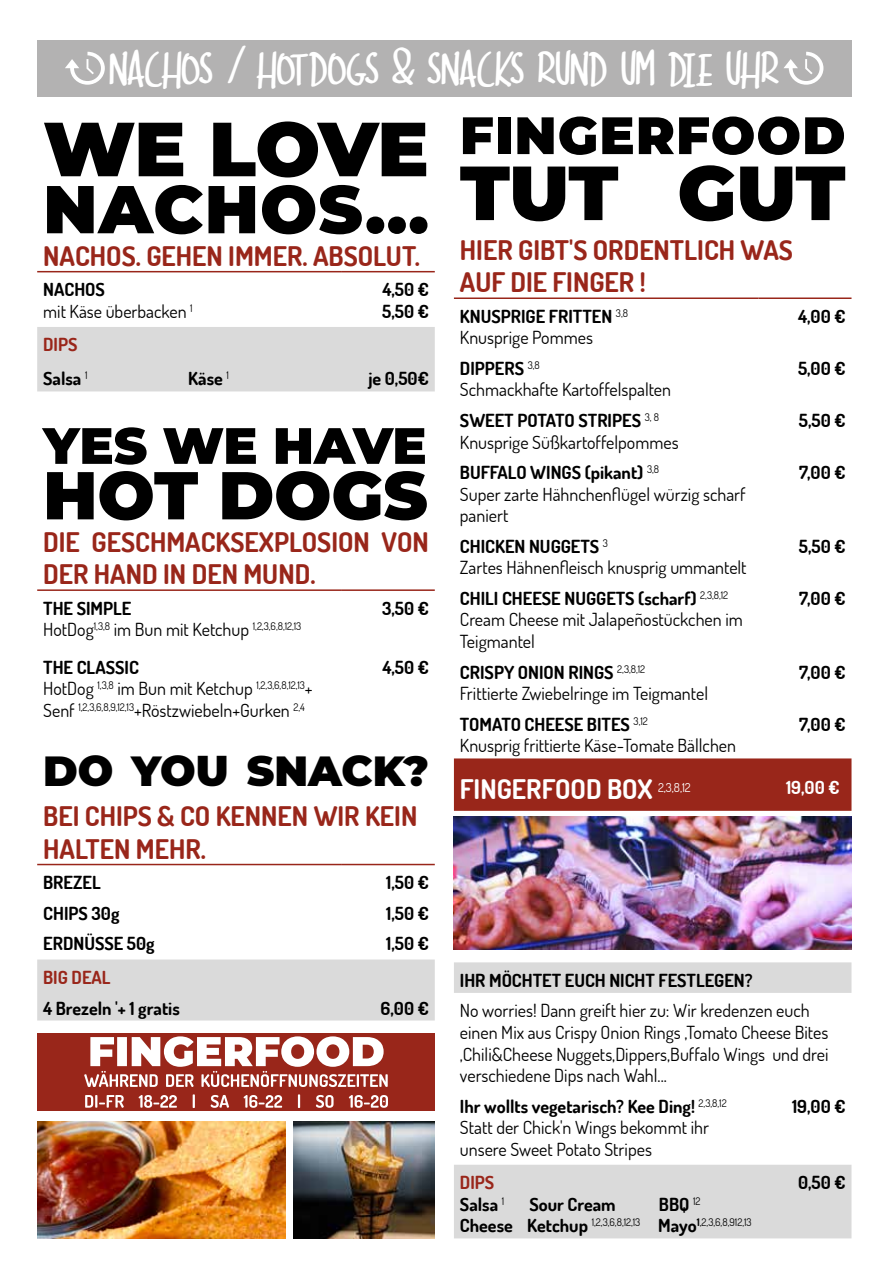
<style>
.page{position:relative;width:893px;height:1263px;background:#fff}
.page>*{position:absolute;margin:0;border:0;box-sizing:border-box;transform-origin:0 0}
.t1{font:900 76.5px "Montserrat";letter-spacing:-.01em;color:#000}
.t2{font:900 67.5px "Montserrat";letter-spacing:.005em;color:#000}
.t3{font:900 52.5px "Montserrat";letter-spacing:.02em;color:#000}
.t4{font:900 51px "Montserrat";letter-spacing:-.005em;color:#000}
.t5{font:900 42px "Montserrat";color:#000}
.t6{font:700 27px/32.4px "Dosis";color:#99261a}
.t7{font:700 27px "Dosis";color:#fff}
.t8{font:22.5px "Skinny Marker";letter-spacing:-.075em;color:#fff}
.t9{font:18px/21.6px "Dosis";color:#000}
.t10{font:700 18px/21.6px "Dosis";color:#000}
.t11{font:700 18px "Dosis";color:#99261a}
.t12{font:700 18px "Dosis";color:#fff}
.t13{font:10.5px "Dosis";color:#000}
.s1{font-weight:700}
.s2{color:#99261a}
.s3{font-weight:400}
.s4{font-weight:700;font-size:18px}
</style>
<div class="page">
<div style="left:454px;top:758px;width:397px;height:53px;background:#99261a"></div>
<svg style="left:454px;top:949px;width:397px;height:1px"></svg>
<svg style="left:454px;top:962px;width:397px;height:276px"></svg>
<hr style="left:454px;top:297px;width:305px;height:2px;background:#99261a">
<hr style="left:759px;top:297px;width:92px;height:2px;background:#99261a">
<div style="left:753px;top:769px;width:92px;height:31px;background:#99261a"></div>
<svg style="left:37px;top:327px;width:398px;height:693px"></svg>
<hr style="left:37px;top:271px;width:305px;height:1px;background:#99261a">
<hr style="left:342px;top:271px;width:93px;height:1px;background:#99261a">
<hr style="left:37px;top:589px;width:305px;height:2px;background:#99261a">
<hr style="left:342px;top:589px;width:93px;height:2px;background:#99261a">
<hr style="left:37px;top:864px;width:305px;height:1px;background:#99261a">
<hr style="left:342px;top:864px;width:93px;height:1px;background:#99261a">
<div style="left:37px;top:40px;width:814px;height:57px;background:#b3b2b2"></div>
<svg style="left:65px;top:52px;width:40px;height:33px"></svg>
<svg style="left:784px;top:52px;width:39px;height:33px"></svg>
<div style="left:37px;top:1033px;width:398px;height:78px;background:#99261a"></div>
<svg style="left:85px;top:1094px;width:303px;height:14px"></svg>
<svg style="left:84px;top:1036px;width:304px;height:51px"></svg>
<img style="left:37px;top:1121px;width:249px;height:117px">
<img style="left:293px;top:1121px;width:142px;height:117px">
<img style="left:454px;top:816px;width:397px;height:133px">
<p class="t8" style="left:109px;top:55px;width:673px">NACHOS / HOTDOGS &amp; SNACKS RUND UM DI E UHR</p>
<h1 class="t1" style="left:43px;top:92px;width:387px">WE LOVE</h1>
<h2 class="t2" style="left:43px;top:159px;width:387px">NACHOS...</h2>
<h3 class="t6" style="left:43px;top:239px;width:378px">NACHOS. GEHEN IMMER. ABSOLUT.</h3>
<p class="t9" style="left:43px;top:278px;width:151px"><span class="s1">NACHOS<br></span>mit Käse überbacken <sup>1</sup></p>
<p class="t10" style="left:382px;top:278px;width:48px">4,50 €<br>5,50 €</p>
<p class="t10" style="left:43px;top:327px;width:46px;line-height:34px"><span class="s2">DIPS<br></span>Salsa <sup>1</sup></p>
<p class="t10" style="left:188px;top:368px;width:42px">Käse <sup>1</sup></p>
<p class="t10" style="left:368px;top:368px;width:62px">je 0,50€</p>
<h3 class="t4" style="left:43px;top:407px;width:385px">YES WE HAVE</h3>
<h2 class="t2" style="left:43px;top:445px;width:386px">HOT DOGS</h2>
<h3 class="t6" style="left:43px;top:525px;width:387px">DIE GESCHMACKSEXPLOSION VON<br>DER HAND IN DEN MUND.</h3>
<p class="t9" style="left:43px;top:597px;width:260px"><span class="s1">THE SIMPLE<br></span>HotDog<sup>1,3,8</sup> im Bun mit Ketchup <sup>1,2,3,6,8,12,13</sup></p>
<p class="t10" style="left:382px;top:597px;width:48px">3,50 €</p>
<p class="t9" style="left:43px;top:656px;width:271px"><span class="s1">THE CLASSIC<br></span>HotDog <sup>1,3,8</sup> im Bun mit Ketchup <sup>1,2,3,6,8,12,13</sup>+<br>Senf <sup>1,2,3,6,8,9,12,13</sup>+Röstzwiebeln+Gurken <sup>2,4</sup></p>
<p class="t10" style="left:382px;top:656px;width:48px">4,50 €</p>
<h3 class="t5" style="left:43px;top:740px;width:387px">DO YOU SNACK?</h3>
<h3 class="t6" style="left:43px;top:799px;width:376px">BEI CHIPS &amp; CO KENNEN WIR KEIN<br>HALTEN MEHR.</h3>
<p class="t10" style="left:43px;top:871px;width:59px">BREZEL</p>
<p class="t10" style="left:386px;top:871px;width:44px">1,50 €</p>
<p class="t10" style="left:43px;top:902px;width:78px">CHIPS 30g</p>
<p class="t10" style="left:386px;top:902px;width:44px">1,50 €</p>
<p class="t10" style="left:43px;top:932px;width:113px">ERDNÜSSE 50g</p>
<p class="t10" style="left:386px;top:932px;width:44px">1,50 €</p>
<p class="t11" style="left:43px;top:966px;width:69px">BIG DEAL</p>
<p class="t10" style="left:43px;top:997px;width:138px">4 Brezeln '+ 1 gratis</p>
<p class="t10" style="left:381px;top:997px;width:50px">6,00 €</p>
<h3 class="t3" style="left:460px;top:96px;width:387px">FINGERFOOD</h3>
<h1 class="t1" style="left:460px;top:135px;width:387px">TUT GUT</h1>
<h3 class="t6" style="left:460px;top:233px;width:335px">HIER GIBT'S ORDENTLICH WAS<br>AUF DIE FINGER !</h3>
<p class="t10" style="left:460px;top:305px;width:170px">KNUSPRIGE FRITTEN <sup>3,8<br></sup><span class="s3">Knusprige Pommes</span></p>
<p class="t10" style="left:798px;top:305px;width:49px">4,00 €</p>
<p class="t9" style="left:460px;top:357px;width:213px"><span class="s1">DIPPERS</span> <sup>3,8<br></sup>Schmackhafte Kartoffelspalten</p>
<p class="t10" style="left:798px;top:357px;width:49px">5,00 €</p>
<p class="t9" style="left:460px;top:409px;width:220px"><span class="s1">SWEET POTATO STRIPES</span> <sup>3,</sup> <sup>8<br></sup>Knusprige Süßkartoffelpommes</p>
<p class="t10" style="left:799px;top:409px;width:48px">5,50 €</p>
<p class="t9" style="left:460px;top:461px;width:287px"><span class="s1">BUFFALO WINGS (pikant)</span> <sup>3,8<br></sup>Super zarte Hähnchenflügel würzig scharf paniert</p>
<p class="t10" style="left:799px;top:461px;width:48px">7,00 €</p>
<p class="t9" style="left:460px;top:535px;width:288px"><span class="s1">CHICKEN NUGGETS</span> <sup>3<br></sup>Zartes Hähnenfleisch knusprig ummantelt</p>
<p class="t10" style="left:799px;top:535px;width:48px">5,50 €</p>
<p class="t9" style="left:460px;top:587px;width:284px"><span class="s1">CHILI CHEESE NUGGETS (scharf)</span> <sup>2,3,8,12<br></sup>Cream Cheese mit Jalapeñostückchen im<br>Teigmantel</p>
<p class="t10" style="left:799px;top:587px;width:48px">7,00 €</p>
<p class="t9" style="left:460px;top:661px;width:250px"><span class="s1">CRISPY ONION RINGS</span> <sup>2,3,8,12<br></sup>Frittierte Zwiebelringe im Teigmantel</p>
<p class="t10" style="left:799px;top:661px;width:48px">7,00 €</p>
<p class="t9" style="left:460px;top:713px;width:278px"><span class="s1">TOMATO CHEESE BITES</span> <sup>3,12<br></sup>Knusprig frittierte Käse-Tomate Bällchen</p>
<p class="t10" style="left:799px;top:713px;width:48px">7,00 €</p>
<h3 class="t7" style="left:460px;top:771px;width:232px">FINGERFOOD BOX <sup>2,3,8,12</sup></h3>
<p class="t12" style="left:786px;top:776px;width:55px">19,00 €</p>
<p class="t10" style="left:460px;top:969px;width:294px">IHR MÖCHTET EUCH NICHT FESTLEGEN?</p>
<p class="t9" style="left:460px;top:999px;width:370px">No worries! Dann greift hier zu: Wir kredenzen euch einen Mix aus Crispy Onion Rings ,Tomato Cheese Bites ,Chili&amp;Cheese Nuggets,Dippers,Buffalo Wings und drei verschiedene Dips nach Wahl...</p>
<p class="t9" style="left:460px;top:1095px;width:268px"><span class="s1">Ihr wollts vegetarisch? Kee Ding!</span> <sup>2,3,8,12<br></sup>Statt der Chick'n Wings bekommt ihr unsere Sweet Potato Stripes</p>
<p class="t10" style="left:792px;top:1095px;width:55px">19,00 €</p>
<p class="t10" style="left:460px;top:1171px;width:46px"><span class="s2">DIPS<br></span>Salsa <sup>1</sup></p>
<p class="t10" style="left:798px;top:1171px;width:49px">0,50 €</p>
<p class="t10" style="left:529px;top:1193px;width:88px">Sour Cream</p>
<p class="t10" style="left:659px;top:1193px;width:43px">BBQ <sup>12</sup></p>
<p class="t13" style="left:460px;top:1216px;width:293px"><span class="s4">Cheese Ketchup</span> 1,2,3,6,8,12,13 <span class="s4">Mayo</span><span class="s1">1</span>,2,3,6,8,912,13</p>
</div>
